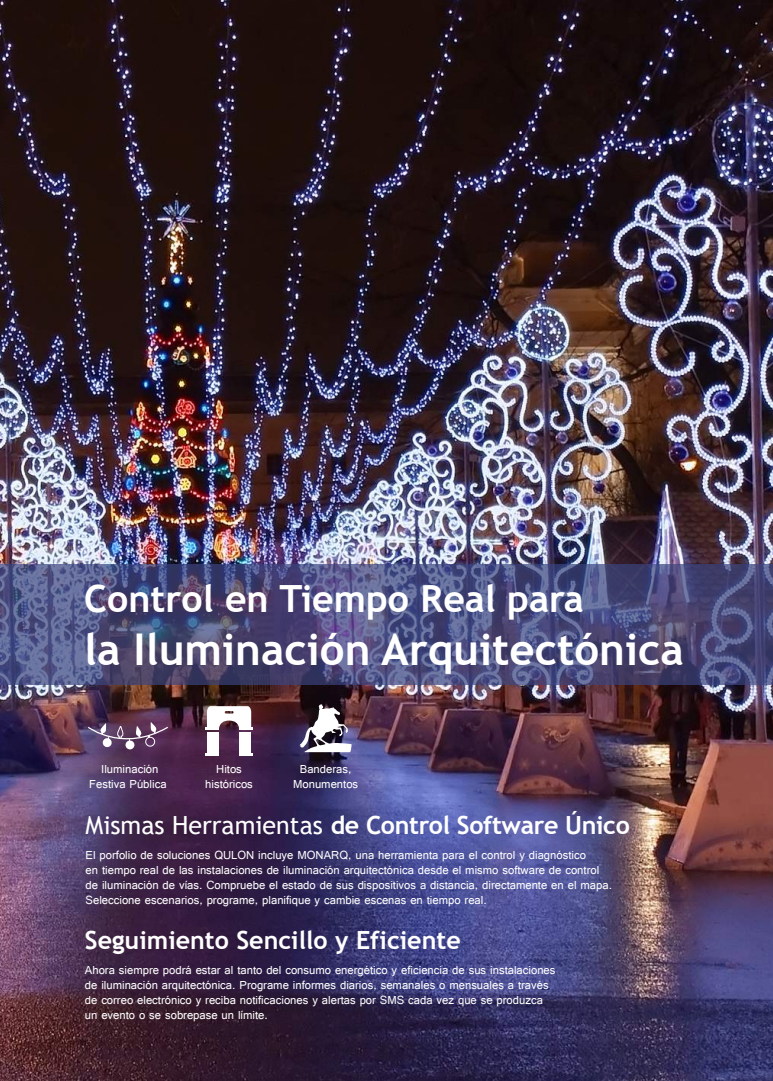
<style>
.page{position:relative;width:773px;height:1081px;background:#fff}
.page>*{position:absolute;margin:0;border:0;box-sizing:border-box;transform-origin:0 0}
.t1{font:700 43.75px "Trebuchet MS";color:#fff}
.t2{font:700 37.5px "Trebuchet MS";color:#fff}
.t3{font:700 25px "Trebuchet MS";color:#fff}
.t4{font:12.5px/15px "Raavi";color:#fff;text-align:center}
.s1{font-weight:400}
</style>
<div class="page">
<img style="left:0;top:0;width:772px;height:1081px">
<svg style="left:0;top:564px;width:772px;height:120px;background:#4e4f7d"></svg>
<div style="left:207px;top:732px;width:11px;height:23px;background:#fff"></div>
<div style="left:239px;top:732px;width:12px;height:23px;background:#fff"></div>
<svg style="left:205px;top:706px;width:47px;height:23px"></svg>
<svg style="left:299px;top:704px;width:53px;height:48px"></svg>
<svg style="left:87px;top:699px;width:82px;height:54px;background:#63445d"></svg>
<h2 class="t2" style="left:84px;top:576px;width:501px">Control en Tiempo Real para</h2>
<h1 class="t1" style="left:84px;top:622px;width:601px">la Iluminación Arquitectónica</h1>
<p class="t4" style="left:89px;top:761px;width:79px">Iluminación<br>Festiva Pública</p>
<p class="t4" style="left:205px;top:761px;width:49px">Hitos históricos</p>
<p class="t4" style="left:293px;top:761px;width:67px">Banderas,<br>Monumentos</p>
<h3 class="t3" style="left:86px;top:809px;width:545px"><span class="s1">Mismas Herramientas</span> de Control Software Único</h3>
<p class="t4" style="left:86px;top:847px;width:528px;text-align:left">El porfolio de soluciones QULON incluye MONARQ, una herramienta para el control y diagnóstico<br>en tiempo real de las instalaciones de iluminación arquitectónica desde el mismo software de control de iluminación de vías. Compruebe el estado de sus dispositivos a distancia, directamente en el mapa.<br>Seleccione escenarios, programe, planifique y cambie escenas en tiempo real.</p>
<h3 class="t3" style="left:85px;top:924px;width:377px">Seguimiento Sencillo y Eficiente</h3>
<p class="t4" style="left:85px;top:962px;width:472px;text-align:left">Ahora siempre podrá estar al tanto del consumo energético y eficiencia de sus instalaciones de iluminación arquitectónica. Programe informes diarios, semanales o mensuales a través de correo electrónico y reciba notificaciones y alertas por SMS cada vez que se produzca un evento o se sobrepase un límite.</p>
</div>
